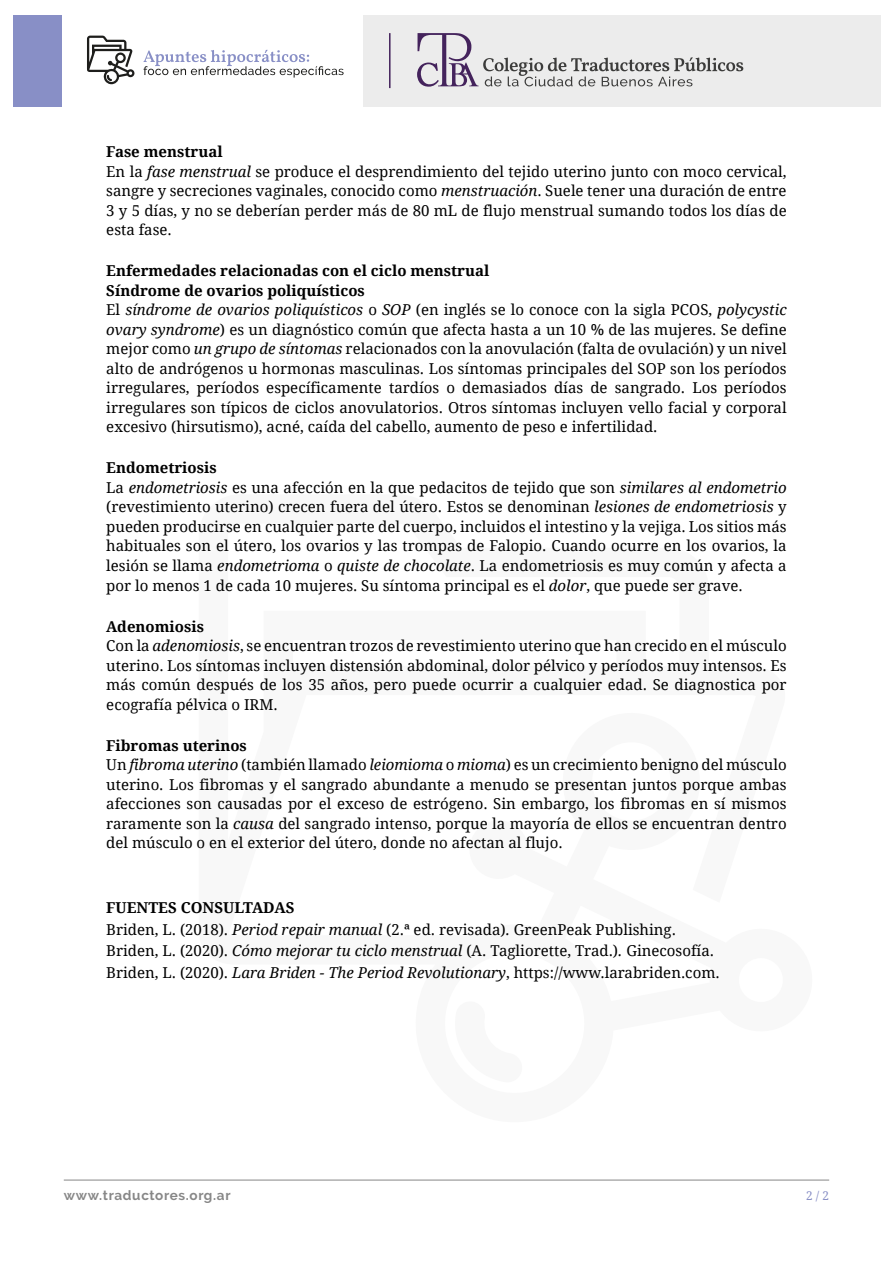
<style>
.page{position:relative;width:893px;height:1263px;background:#fff}
.page>*{position:absolute;margin:0;border:0;box-sizing:border-box;transform-origin:0 0}
.t1{font:15px/19.5px "Droid Serif";color:#000}
.t2{font:700 13.5px "Raleway";letter-spacing:.05em;color:#878787}
.t3{font:12px "Droid Serif";color:#888fc6}
.s1{font-weight:700}
.s2{font-style:italic}
</style>
<div class="page">
<hr style="left:64px;top:1180px;width:765px;height:1px;background:#878787">
<div style="left:363px;top:15px;width:517px;height:91px;background:#ececec"></div>
<svg style="left:417px;top:33px;width:326px;height:54px"></svg>
<hr style="left:389px;top:33px;width:2px;height:55px;background:#44235c">
<div style="left:13px;top:15px;width:49px;height:91px;background:#888fc6"></div>
<svg style="left:144px;top:50px;width:200px;height:28px"></svg>
<svg style="left:87px;top:36px;width:48px;height:48px"></svg>
<p class="t1" style="left:106px;top:142px;width:682px"><span class="s1">Fase menstrual<br></span>En la <span class="s2">fase menstrual</span> se produce el desprendimiento del tejido uterino junto con moco cervical, sangre y secreciones vaginales, conocido como <span class="s2">menstruación</span>. Suele tener una duración de entre 3 y 5 días, y no se deberían perder más de 80 mL de flujo menstrual sumando todos los días de esta fase.</p>
<p class="t1" style="left:106px;top:261px;width:682px"><span class="s1">Enfermedades relacionadas con el ciclo menstrual<br>Síndrome de ovarios poliquísticos<br></span>El <span class="s2">síndrome de ovarios poliquísticos</span> o <span class="s2">SOP</span> (en inglés se lo conoce con la sigla PCOS, <span class="s2">polycystic ovary syndrome</span>) es un diagnóstico común que afecta hasta a un 10 % de las mujeres. Se define mejor como <span class="s2">un grupo de síntomas</span> relacionados con la anovulación (falta de ovulación) y un nivel alto de andrógenos u hormonas masculinas. Los síntomas principales del SOP son los períodos irregulares, períodos específicamente tardíos o demasiados días de sangrado. Los períodos irregulares son típicos de ciclos anovulatorios. Otros síntomas incluyen vello facial y corporal excesivo (hirsutismo), acné, caída del cabello, aumento de peso e infertilidad.</p>
<p class="t1" style="left:106px;top:458px;width:682px"><span class="s1">Endometriosis<br></span>La <span class="s2">endometriosis</span> es una afección en la que pedacitos de tejido que son <span class="s2">similares al endometrio </span>(revestimiento uterino) crecen fuera del útero. Estos se denominan <span class="s2">lesiones de endometriosis</span> y pueden producirse en cualquier parte del cuerpo, incluidos el intestino y la vejiga. Los sitios más habituales son el útero, los ovarios y las trompas de Falopio. Cuando ocurre en los ovarios, la lesión se llama <span class="s2">endometrioma</span> o <span class="s2">quiste de chocolate</span>. La endometriosis es muy común y afecta a por lo menos 1 de cada 10 mujeres. Su síntoma principal es el <span class="s2">dolor</span>, que puede ser grave.</p>
<p class="t1" style="left:106px;top:617px;width:682px"><span class="s1">Adenomiosis<br></span>Con la <span class="s2">adenomiosis</span>, se encuentran trozos de revestimiento uterino que han crecido en el músculo uterino. Los síntomas incluyen distensión abdominal, dolor pélvico y períodos muy intensos. Es más común después de los 35 años, pero puede ocurrir a cualquier edad. Se diagnostica por ecografía pélvica o IRM.</p>
<p class="t1" style="left:106px;top:736px;width:682px"><span class="s1">Fibromas uterinos<br></span>Un <span class="s2">fibroma uterino</span> (también llamado <span class="s2">leiomioma</span> o <span class="s2">mioma</span>) es un crecimiento benigno del músculo uterino. Los fibromas y el sangrado abundante a menudo se presentan juntos porque ambas afecciones son causadas por el exceso de estrógeno. Sin embargo, los fibromas en sí mismos raramente son la <span class="s2">causa</span> del sangrado intenso, porque la mayoría de ellos se encuentran dentro del músculo o en el exterior del útero, donde no afectan al flujo.</p>
<p class="t1" style="left:106px;top:897px;width:615px;line-height:21.6px"><span class="s1">FUENTES CONSULTADAS<br></span>Briden, L. (2018). <span class="s2">Period repair manual</span> (2.ª ed. revisada)<span class="s2">.</span> GreenPeak Publishing.<br>Briden, L. (2020). <span class="s2">Cómo mejorar tu ciclo menstrual</span> (A. Tagliorette, Trad.)<span class="s2">.</span> Ginecosofía.<br>Briden, L. (2020). <span class="s2">Lara Briden - The Period Revolutionary</span>, https://www.larabriden.com.</p>
<p class="t2" style="left:64px;top:1188px;width:168px">www.traductores.org.ar</p>
<p class="t3" style="left:806px;top:1189px;width:25px">2 / 2</p>
</div>
